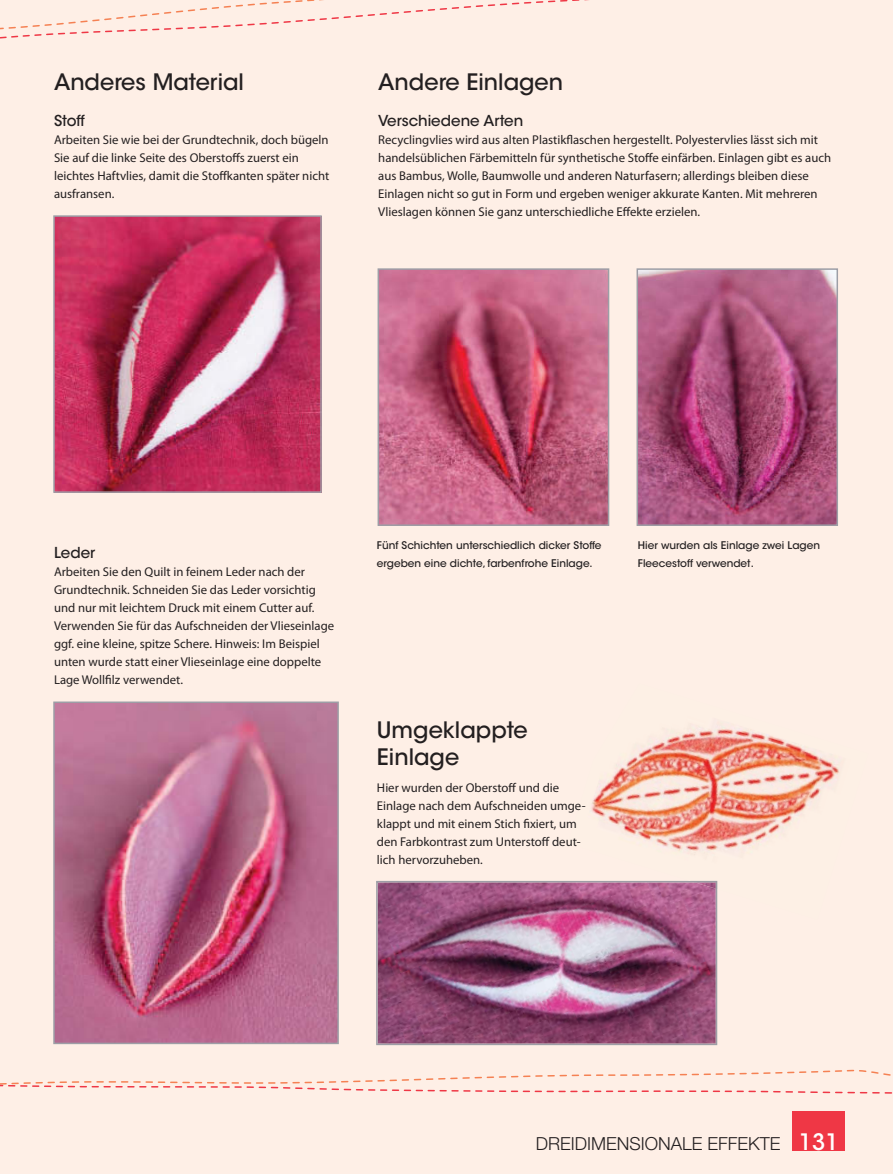
<style>
.page{position:relative;width:893px;height:1174px;background:#feefe6}
.page>*{position:absolute;margin:0;border:0;box-sizing:border-box;transform-origin:0 0}
.t1{font:500 22.5px/27px "ITC Avant Garde Std";color:#231f20}
.t2{font:300 18px "Helvetica Neue LT Std";color:#231f20}
.t3{font:500 15px "ITC Avant Garde Std";color:#231f20}
.t4{font:12.75px/18px "Myriad Pro";color:#231f20}
.t5{font:500 10.5px/18px "ITC Avant Garde Std";color:#231f20}
.s1{font-family:"ITC Avant Garde Std";font-weight:500;font-size:22.5px;color:#fff}
</style>
<div class="page">
<svg style="left:0;top:0;width:589px;height:39px"></svg>
<div style="left:792px;top:1111px;width:53px;height:39px;background:#ef3745"></div>
<svg style="left:0;top:1069px;width:892px;height:25px"></svg>
<img style="left:56px;top:218px;width:263px;height:272px">
<div style="left:53px;top:215px;width:269px;height:278px;border:2px solid #9d9ea6"></div>
<img style="left:56px;top:704px;width:280px;height:337px">
<div style="left:53px;top:701px;width:286px;height:343px;border:2px solid #9d9ea6"></div>
<img style="left:639px;top:271px;width:196px;height:252px">
<div style="left:636px;top:268px;width:202px;height:258px;border:2px solid #9d9ea6"></div>
<img style="left:381px;top:271px;width:225px;height:252px">
<div style="left:378px;top:268px;width:231px;height:258px;border:2px solid #9d9ea6"></div>
<img style="left:376px;top:881px;width:341px;height:164px">
<img style="left:568px;top:726px;width:272px;height:194px">
<img style="left:690px;top:881px;width:27px;height:8px">
<p class="t1" style="left:54px;top:68px;width:192px">Anderes Material</p>
<p class="t3" style="left:54px;top:111px;width:32px">Stoff</p>
<p class="t4" style="left:54px;top:131px;width:277px">Arbeiten Sie wie bei der Grundtechnik, doch bügeln Sie auf die linke Seite des Oberstoffs zuerst ein leichtes Haftvlies, damit die Stoffkanten später nicht ausfransen.</p>
<p class="t1" style="left:378px;top:68px;width:186px">Andere Einlagen</p>
<p class="t3" style="left:378px;top:111px;width:147px">Verschiedene Arten</p>
<p class="t4" style="left:378px;top:131px;width:454px">Recyclingvlies wird aus alten Plastikflaschen hergestellt. Polyestervlies lässt sich mit handelsüblichen Färbemitteln für synthetische Stoffe einfärben. Einlagen gibt es auch aus Bambus, Wolle, Baumwolle und anderen Naturfasern; allerdings bleiben diese Einlagen nicht so gut in Form und ergeben weniger akkurate Kanten. Mit mehreren Vlieslagen können Sie ganz unterschiedliche Effekte erzielen.</p>
<p class="t3" style="left:54px;top:543px;width:43px">Leder</p>
<p class="t4" style="left:54px;top:563px;width:282px">Arbeiten Sie den Quilt in feinem Leder nach der Grundtechnik. Schneiden Sie das Leder vorsichtig und nur mit leichtem Druck mit einem Cutter auf.<br>Verwenden Sie für das Aufschneiden der Vlieseinlage ggf. eine kleine, spitze Schere. Hinweis: Im Beispiel unten wurde statt einer Vlieseinlage eine doppelte Lage Wollfilz verwendet.</p>
<p class="t5" style="left:377px;top:536px;width:226px">Fünf Schichten unterschiedlich dicker Stoffe ergeben eine dichte, farbenfrohe Einlage.</p>
<p class="t5" style="left:638px;top:536px;width:184px">Hier wurden als Einlage zwei Lagen<br>Fleecestoff verwendet.</p>
<p class="t1" style="left:377px;top:716px;width:152px">Umgeklappte<br>Einlage</p>
<p class="t4" style="left:377px;top:779px;width:210px">Hier wurden der Oberstoff und die Einlage nach dem Aufschneiden umge&shy;klappt und mit einem Stich fixiert, um den Farbkontrast zum Unterstoff deut&shy;lich hervorzuheben.</p>
<p class="t2" style="left:536px;top:1132px;width:304px">DREIDIMENSIONALE EFFEKTE <span class="s1">131</span></p>
</div>
